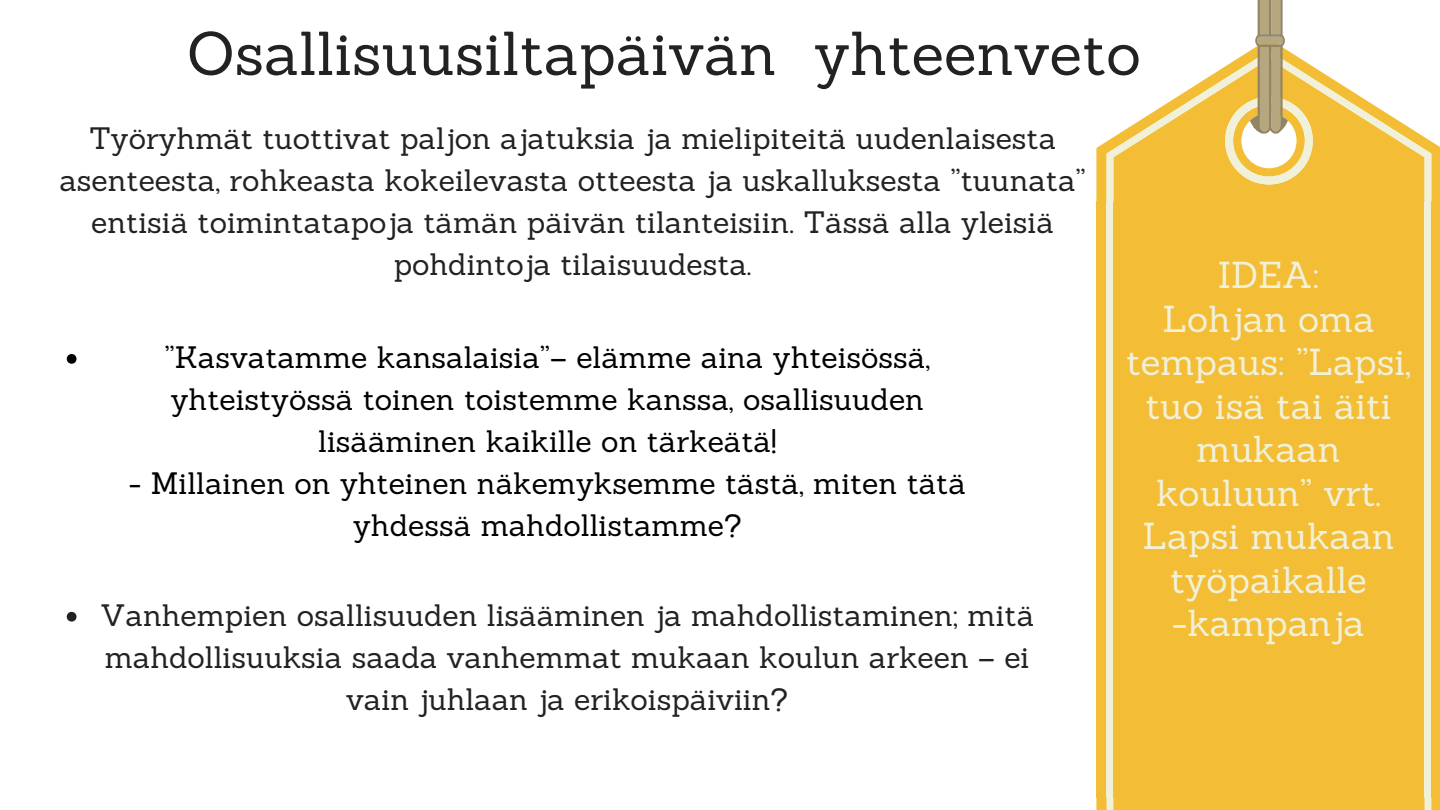
<style>
.page{position:relative;width:1440px;height:810px;background:#fff}
.page>*{position:absolute;margin:0;border:0;box-sizing:border-box;transform-origin:0 0}
.t1{font:60.4px "Sanchez";color:#222}
.t2{font:36.6px/43.5px "Sanchez";color:#f1f1d9;text-align:center}
.t3{font:30.2px/42px "Sanchez";color:#222;text-align:center}
.t4{font:30.2px/42px "Sanchez";color:#000;text-align:center}
</style>
<div class="page">
<svg style="left:67px;top:354px;width:9px;height:10px"></svg>
<svg style="left:67px;top:612px;width:9px;height:10px"></svg>
<div style="left:1113px;top:201px;width:312px;height:597px;background:#f4bd36"></div>
<div style="left:1431px;top:201px;width:9px;height:597px;background:#f4bd36"></div>
<div style="left:1096px;top:201px;width:11px;height:597px;background:#f4bd36"></div>
<div style="left:1107px;top:201px;width:6px;height:597px;background:#f1f1da"></div>
<div style="left:1425px;top:201px;width:6px;height:597px;background:#f1f1da"></div>
<div style="left:1096px;top:797px;width:344px;height:13px;background:#f4bd36"></div>
<svg style="left:1096px;top:141px;width:344px;height:61px"></svg>
<svg style="left:1107px;top:137px;width:324px;height:65px"></svg>
<svg style="left:1113px;top:0;width:312px;height:202px"></svg>
<h1 class="t1" style="left:187px;top:14px;width:956px">Osallisuusiltapäivän yhteenveto</h1>
<p class="t3" style="left:59px;top:116px;width:1028px">Työryhmät tuottivat paljon ajatuksia ja mielipiteitä uudenlaisesta asenteesta, rohkeasta kokeilevasta otteesta ja uskalluksesta ”tuunata” entisiä toimintatapoja tämän päivän tilanteisiin. Tässä alla yleisiä pohdintoja tilaisuudesta.</p>
<p class="t2" style="left:1126px;top:253px;width:286px">IDEA:<br>Lohjan oma tempaus: ”Lapsi, tuo isä tai äiti mukaan kouluun” vrt.<br>Lapsi mukaan työpaikalle -kampanja</p>
<p class="t4" style="left:165px;top:336px;width:767px">”Kasvatamme kansalaisia”– elämme aina yhteisössä, yhteistyössä toinen toistemme kanssa, osallisuuden lisääminen kaikille on tärkeätä!</p>
<p class="t4" style="left:129px;top:462px;width:839px">- Millainen on yhteinen näkemyksemme tästä, miten tätä yhdessä mahdollistamme?</p>
<p class="t3" style="left:100px;top:594px;width:936px">Vanhempien osallisuuden lisääminen ja mahdollistaminen; mitä mahdollisuuksia saada vanhemmat mukaan koulun arkeen – ei vain juhlaan ja erikoispäiviin?</p>
</div>
